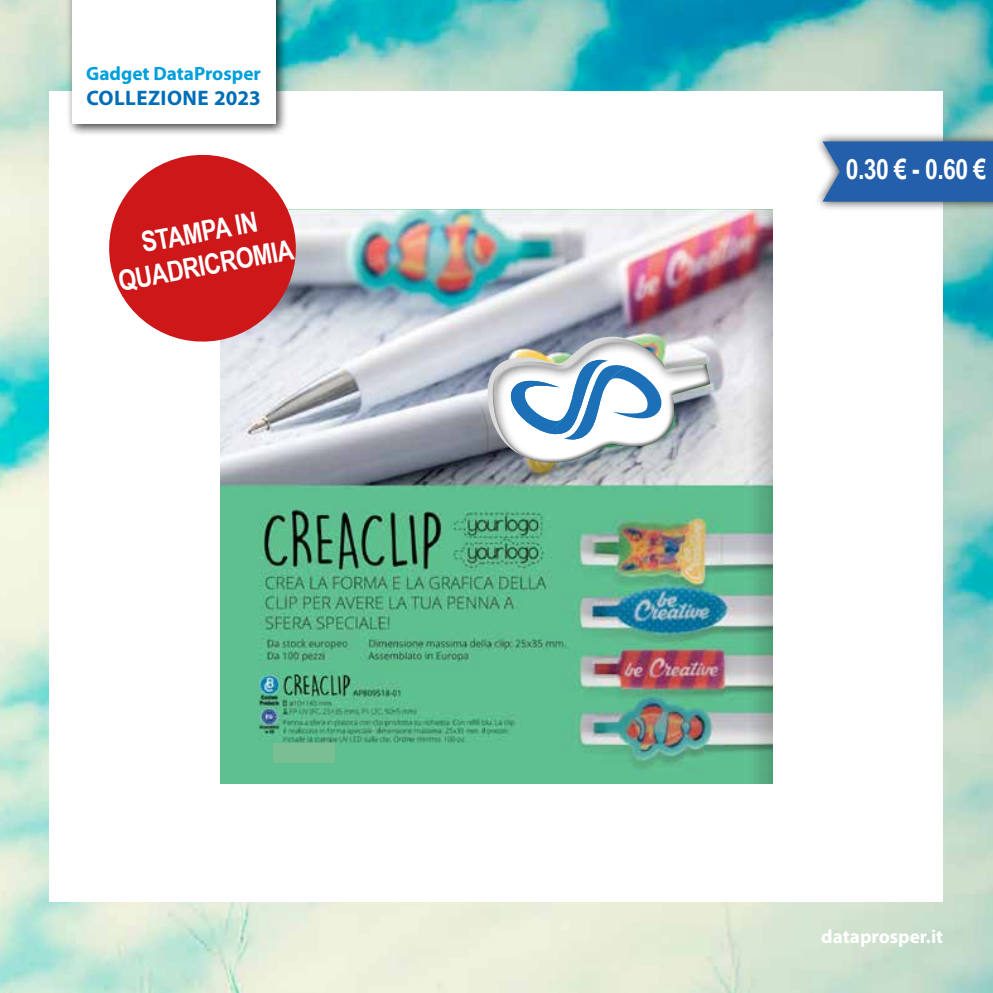
<style>
.page{position:relative;width:993px;height:993px;background:#fff}
.page>*{position:absolute;margin:0;border:0;box-sizing:border-box;transform-origin:0 0}
.t1{font:700 28px/33.6px "Arial Narrow";color:#fff;text-align:center}
.t2{font:700 21px "Myriad Pro";letter-spacing:.02em;color:#006db7}
.t3{font:700 19.25px "Myriad Pro";color:#009fdb}
.t4{font:700 19.25px "Myriad Pro";color:#fff}
</style>
<div class="page">
<img style="left:0;top:0;width:992px;height:992px">
<div style="left:50px;top:91px;width:893px;height:810px;background:#fff"></div>
<div style="left:66px;top:0;width:222px;height:137px;background:#000;opacity:.75"></div>
<div style="left:72px;top:0;width:203px;height:124px;background:#fff"></div>
<img style="left:221px;top:209px;width:550px;height:574px">
<img style="left:484px;top:334px;width:226px;height:129px">
<svg style="left:109px;top:154px;width:194px;height:195px;fill:#cd1719"></svg>
<div style="left:273px;top:742px;width:62px;height:19px;background:#7abe93"></div>
<div style="left:813px;top:132px;width:179px;height:79px;background:#000;opacity:.75"></div>
<svg style="left:822px;top:141px;width:170px;height:60px;background:#2e66ac"></svg>
<p class="t3" style="left:86px;top:61px;width:176px">Gadget DataProsper</p>
<p class="t2" style="left:86px;top:84px;width:176px">COLLEZIONE 2023</p>
<p class="t1" style="left:109px;top:231px;width:179px;rotate:-11deg">STAMPA IN<br>QUADRICROMIA</p>
<p class="t1" style="left:845px;top:151px;width:142px">0.30 € - 0.60 €</p>
<p class="t4" style="left:821px;top:923px;width:123px">dataprosper.it</p>
</div>
